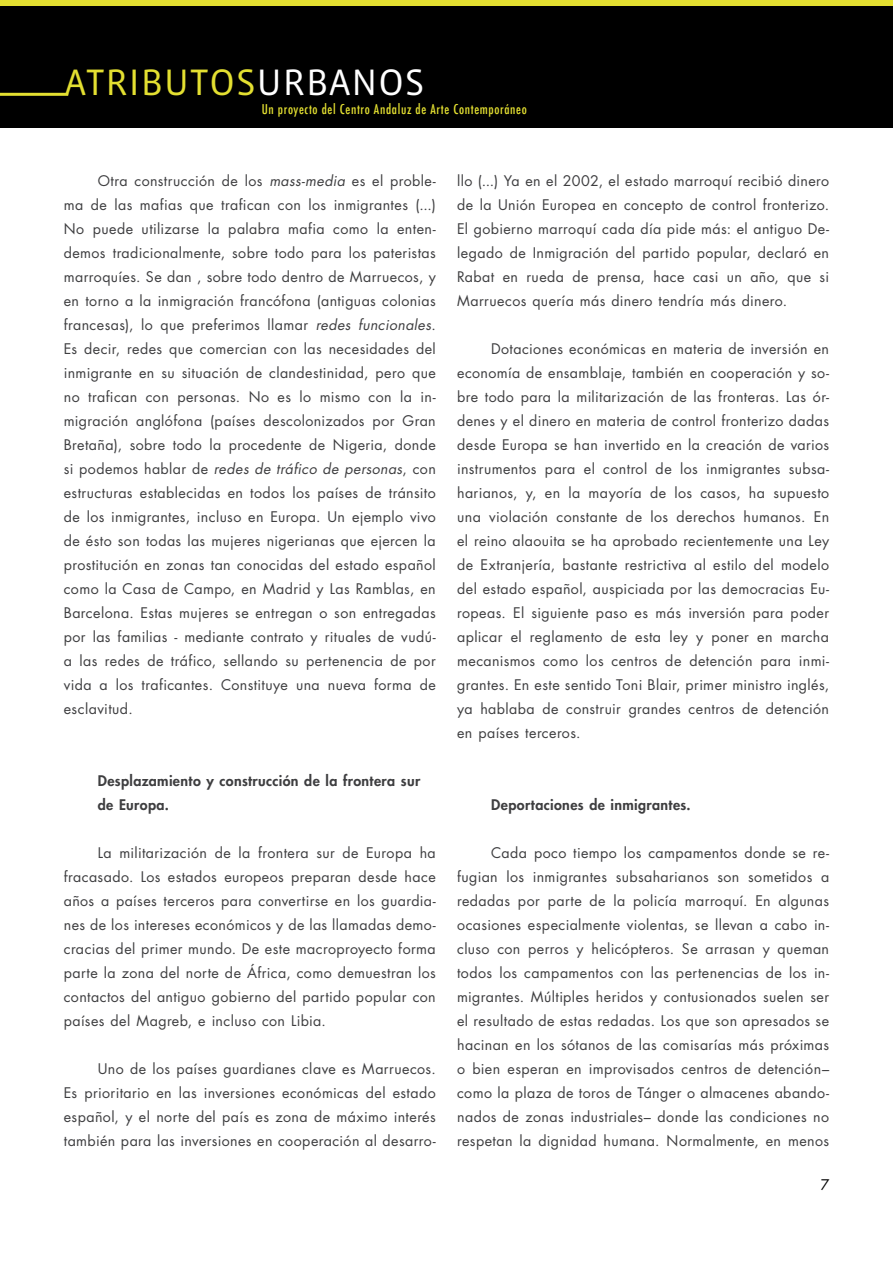
<style>
.page{position:relative;width:893px;height:1263px;background:#fff}
.page>*{position:absolute;margin:0;border:0;box-sizing:border-box;transform-origin:0 0}
.t1{font:37.65px "Vista Sans";letter-spacing:.025em;color:#e3df31}
.t2{font:14.25px/24px "Futura Std";letter-spacing:.03em;color:#3e3e40;text-align:justify}
.t3{font:800 14.25px "Futura Std";letter-spacing:.025em;color:#3e3e40}
.t4{font:14.25px "Futura Std";color:#000}
.t5{font:500 condensed 13.2px "Futura";letter-spacing:.05em;color:#e3df31}
.s1{color:#fff}
.s2{font-style:italic}
</style>
<div class="page">
<div style="left:0;top:6px;width:893px;height:122px;background:#000"></div>
<div style="left:0;top:0;width:893px;height:5px;background:#e3df31"></div>
<hr style="left:0;top:93px;width:68px;height:3px;background:#e3df31">
<h1 class="t1" style="left:65px;top:64px;width:361px">ATRIBUTOS<span class="s1">URBANOS</span></h1>
<p class="t5" style="left:262px;top:100px;width:267px">Un proyecto del Centro Andaluz de Arte Contemporáneo</p>
<p class="t2" style="left:64px;top:168px;width:374px;text-indent:34px">Otra construcción de los <span class="s2">mass-media</span> es el proble&shy;ma de las mafias que trafican con los inmigrantes (...)<br>No puede utilizarse la palabra mafia como la enten&shy;demos tradicionalmente, sobre todo para los pateristas marroquíes. Se dan , sobre todo dentro de Marruecos, y en torno a la inmigración francófona (antiguas colonias francesas), lo que preferimos llamar <span class="s2">redes funcionales</span>.<br>Es decir, redes que comercian con las necesidades del inmigrante en su situación de clandestinidad, pero que no trafican con personas. No es lo mismo con la in&shy;migración anglófona (países descolonizados por Gran Bretaña), sobre todo la procedente de Nigeria, donde si podemos hablar de <span class="s2">redes de tráfico de personas</span>, con estructuras establecidas en todos los países de tránsito de los inmigrantes, incluso en Europa. Un ejemplo vivo de ésto son todas las mujeres nigerianas que ejercen la prostitución en zonas tan conocidas del estado español como la Casa de Campo, en Madrid y Las Ramblas, en Barcelona. Estas mujeres se entregan o son entregadas por las familias - mediante contrato y rituales de vudú&shy;a las redes de tráfico, sellando su pertenencia de por vida a los traficantes. Constituye una nueva forma de esclavitud.</p>
<p class="t3" style="left:98px;top:771px;width:324px">Desplazamiento y construcción de la frontera sur</p>
<p class="t3" style="left:98px;top:795px;width:73px">de Europa.</p>
<p class="t2" style="left:64px;top:840px;width:374px;text-indent:34px">La militarización de la frontera sur de Europa ha fracasado. Los estados europeos preparan desde hace años a países terceros para convertirse en los guardia&shy;nes de los intereses económicos y de las llamadas demo&shy;cracias del primer mundo. De este macroproyecto forma parte la zona del norte de África, como demuestran los contactos del antiguo gobierno del partido popular con países del Magreb, e incluso con Libia.</p>
<p class="t2" style="left:64px;top:1056px;width:374px;text-indent:34px">Uno de los países guardianes clave es Marruecos.<br>Es prioritario en las inversiones económicas del estado español, y el norte del país es zona de máximo interés también para las inversiones en cooperación al desarro-</p>
<p class="t2" style="left:457px;top:168px;width:374px">llo (...) Ya en el 2002, el estado marroquí recibió dinero de la Unión Europea en concepto de control fronterizo.<br>El gobierno marroquí cada día pide más: el antiguo De&shy;legado de Inmigración del partido popular, declaró en Rabat en rueda de prensa, hace casi un año, que si Marruecos quería más dinero tendría más dinero.</p>
<p class="t2" style="left:457px;top:336px;width:374px;text-indent:34px">Dotaciones económicas en materia de inversión en economía de ensamblaje, también en cooperación y so&shy;bre todo para la militarización de las fronteras. Las ór&shy;denes y el dinero en materia de control fronterizo dadas desde Europa se han invertido en la creación de varios instrumentos para el control de los inmigrantes subsa&shy;harianos, y, en la mayoría de los casos, ha supuesto una violación constante de los derechos humanos. En el reino alaouita se ha aprobado recientemente una Ley de Extranjería, bastante restrictiva al estilo del modelo del estado español, auspiciada por las democracias Eu&shy;ropeas. El siguiente paso es más inversión para poder aplicar el reglamento de esta ley y poner en marcha mecanismos como los centros de detención para inmi&shy;grantes. En este sentido Toni Blair, primer ministro inglés, ya hablaba de construir grandes centros de detención en países terceros.</p>
<p class="t3" style="left:491px;top:795px;width:201px">Deportaciones de inmigrantes.</p>
<p class="t2" style="left:457px;top:840px;width:374px;text-indent:34px">Cada poco tiempo los campamentos donde se re&shy;fugian los inmigrantes subsaharianos son sometidos a redadas por parte de la policía marroquí. En algunas ocasiones especialmente violentas, se llevan a cabo in&shy;cluso con perros y helicópteros. Se arrasan y queman todos los campamentos con las pertenencias de los in&shy;migrantes. Múltiples heridos y contusionados suelen ser el resultado de estas redadas. Los que son apresados se hacinan en los sótanos de las comisarías más próximas o bien esperan en improvisados centros de detención– como la plaza de toros de Tánger o almacenes abando&shy;nados de zonas industriales– donde las condiciones no respetan la dignidad humana. Normalmente, en menos</p>
<p class="t4" style="left:821px;top:1175px;width:10px">7</p>
</div>
